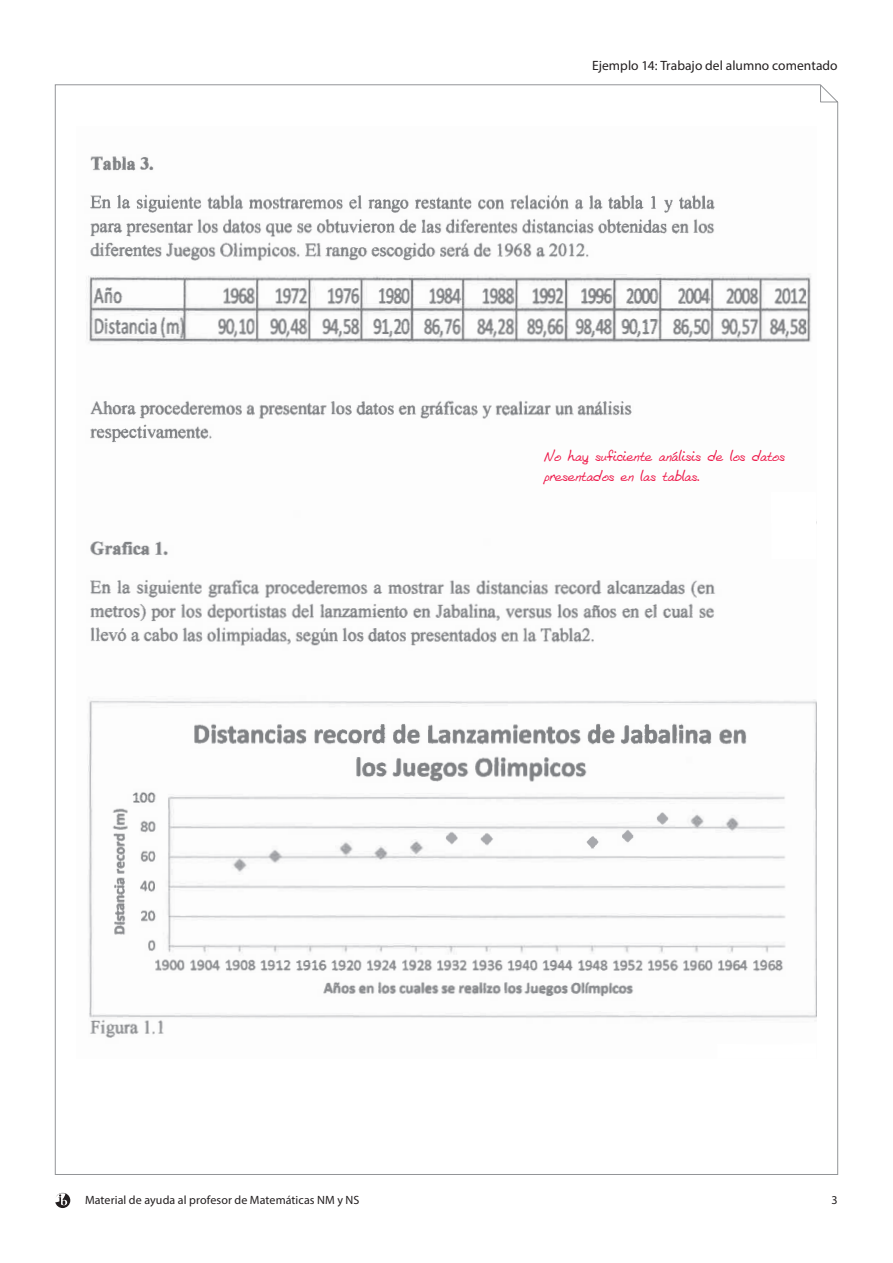
<style>
.page{position:relative;width:893px;height:1263px;background:#fff}
.page>*{position:absolute;margin:0;border:0;box-sizing:border-box;transform-origin:0 0}
.Annotation{font:16.5px/19.5px "Beth Hand";color:#ed1748}
.t1{font:13.5px "Myriad Pro";letter-spacing:.005em;color:#231f20}
.t2{font:12px "Myriad Pro";letter-spacing:.01em;color:#231f20}
</style>
<div class="page">
<svg style="left:817px;top:84px;width:22px;height:21px"></svg>
<svg style="left:55px;top:1192px;width:15px;height:16px"></svg>
<img style="left:88px;top:156px;width:720px;height:287px">
<img style="left:88px;top:541px;width:728px;height:497px">
<img style="left:445px;top:812px;width:225px;height:37px">
<svg style="left:771px;top:541px;width:45px;height:18px"></svg>
<p class="t1" style="left:592px;top:58px;width:247px">Ejemplo 14: Trabajo del alumno comentado</p>
<p class="Annotation" style="left:544px;top:447px;width:242px">No hay suficiente análisis de los datos presentados en las tablas.</p>
<p class="t2" style="left:85px;top:1192px;width:276px">Material de ayuda al profesor de Matemáticas NM y NS</p>
<p class="t2" style="left:831px;top:1192px;width:8px">3</p>
</div>
